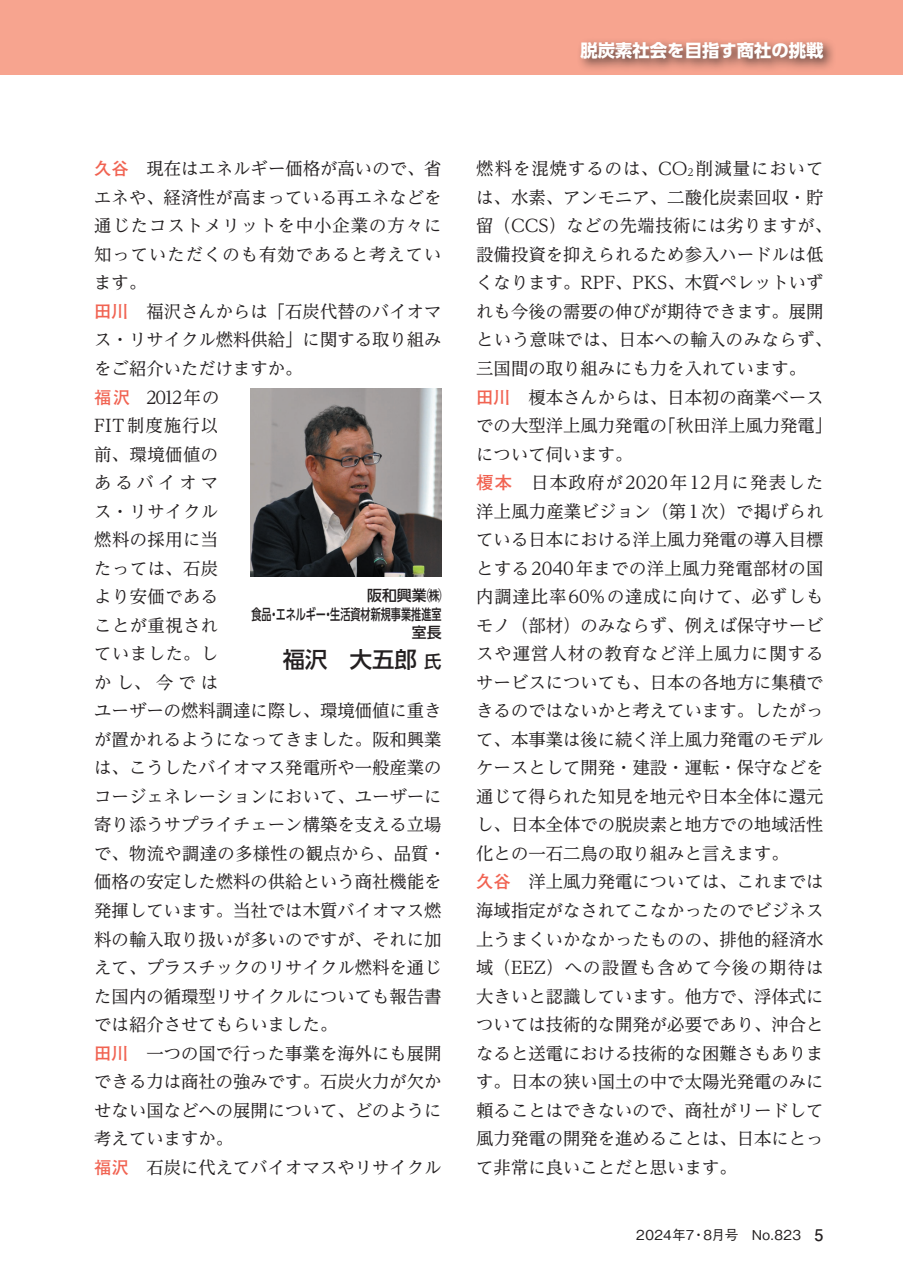
<style>
.page{position:relative;width:903px;height:1275px;background:#fff}
.page>*{position:absolute;margin:0;border:0;box-sizing:border-box;transform-origin:0 0}
.t1{font:500 22.4px "UD Shin Go Pr 6 N";color:#231f20}
.t2{font:17.32px/28.5px "UD Reimin Pr 6 N";color:#231f20}
.t3{font:700 17.32px "UD Shin Go Pr 6 N";color:#fff}
.t4{font:500 14.88px/18.6px "UD Shin Go Pr 6 N";color:#231f20;text-align:right}
.t5{font:500 13.65px "Gothic BBB Pr 6 N";letter-spacing:.025em;color:#231f20}
.s1{font-family:"Futo Go B101 Pr 6 N";font-weight:700;color:#f16352}
.s2{font-size:10.15px}
.s3{font-size:17.32px}
.s4{font-family:"Futo Go B101 Pr 6 N";font-weight:700;font-size:16.1px}
</style>
<div class="page">
<div style="left:0;top:0;width:903px;height:74px;background:#f7a48f"></div>
<div style="left:576px;top:37px;width:260px;height:35px;background:#231f20;opacity:.75"></div>
<img style="left:251px;top:388px;width:190px;height:189px">
<p class="t3" style="left:580px;top:36px;width:245px">脱炭素社会を目指す商社の挑戦</p>
<p class="t2" style="left:94px;top:154px;width:353px"><span class="s1">久谷　</span>現在はエネルギー価格が高いので、省エネや、経済性が高まっている再エネなどを通じたコストメリットを中小企業の方々に知っていただくのも有効であると考えています。<br><span class="s1">田川　</span>福沢さんからは「石炭代替のバイオマス・リサイクル燃料供給」に関する取り組みをご紹介いただけますか。<br><span class="s1">福沢　</span>2012年の<br>FIT制度施行以<br>前、環境価値の<br>あるバイオマ<br>ス・リサイクル<br>燃料の採用に当<br>たっては、石炭<br>より安価である<br>ことが重視され<br>ていました。し<br>かし、今では<br>ユーザーの燃料調達に際し、環境価値に重きが置かれるようになってきました。阪和興業は、こうしたバイオマス発電所や一般産業のコージェネレーションにおいて、ユーザーに寄り添うサプライチェーン構築を支える立場で、物流や調達の多様性の観点から、品質・価格の安定した燃料の供給という商社機能を発揮しています。当社では木質バイオマス燃料の輸入取り扱いが多いのですが、それに加えて、プラスチックのリサイクル燃料を通じた国内の循環型リサイクルについても報告書では紹介させてもらいました。<br><span class="s1">田川　</span>一つの国で行った事業を海外にも展開できる力は商社の強みです。石炭火力が欠かせない国などへの展開について、どのように考えていますか。<br><span class="s1">福沢　</span>石炭に代えてバイオマスやリサイクル</p>
<p class="t2" style="left:476px;top:154px;width:357px">燃料を混焼するのは、CO<span class="s2">2</span> 削減量においては、水素、アンモニア、二酸化炭素回収・貯留（CCS）などの先端技術には劣りますが、設備投資を抑えられるため参入ハードルは低くなります。RPF、PKS、木質ペレットいずれも今後の需要の伸びが期待できます。展開という意味では、日本への輸入のみならず、三国間の取り組みにも力を入れています。<br><span class="s1">田川　</span>榎本さんからは、日本初の商業ベースでの大型洋上風力発電の「秋田洋上風力発電」について伺います。<br><span class="s1">榎本　</span>日本政府が2020年12月に発表した洋上風力産業ビジョン（第1次）で掲げられている日本における洋上風力発電の導入目標とする2040年までの洋上風力発電部材の国内調達比率60%の達成に向けて、必ずしもモノ（部材）のみならず、例えば保守サービスや運営人材の教育など洋上風力に関するサービスについても、日本の各地方に集積できるのではないかと考えています。したがって、本事業は後に続く洋上風力発電のモデルケースとして開発・建設・運転・保守などを通じて得られた知見を地元や日本全体に還元し、日本全体での脱炭素と地方での地域活性化との一石二鳥の取り組みと言えます。<br><span class="s1">久谷　</span>洋上風力発電については、これまでは海域指定がなされてこなかったのでビジネス上うまくいかなかったものの、排他的経済水域（EEZ）への設置も含めて今後の期待は大きいと認識しています。他方で、浮体式については技術的な開発が必要であり、沖合となると送電における技術的な困難さもあります。日本の狭い国土の中で太陽光発電のみに頼ることはできないので、商社がリードして風力発電の開発を進めることは、日本にとって非常に良いことだと思います。</p>
<p class="t4" style="left:251px;top:586px;width:192px">阪和興業㈱<br>食品・エネルギー・生活資材新規事業推進室室長</p>
<p class="t1" style="left:283px;top:642px;width:160px">福沢　大五郎<span class="s3">氏</span></p>
<p class="t5" style="left:636px;top:1224px;width:189px">2024年7・8月号　No.823　<span class="s4">5</span></p>
</div>
